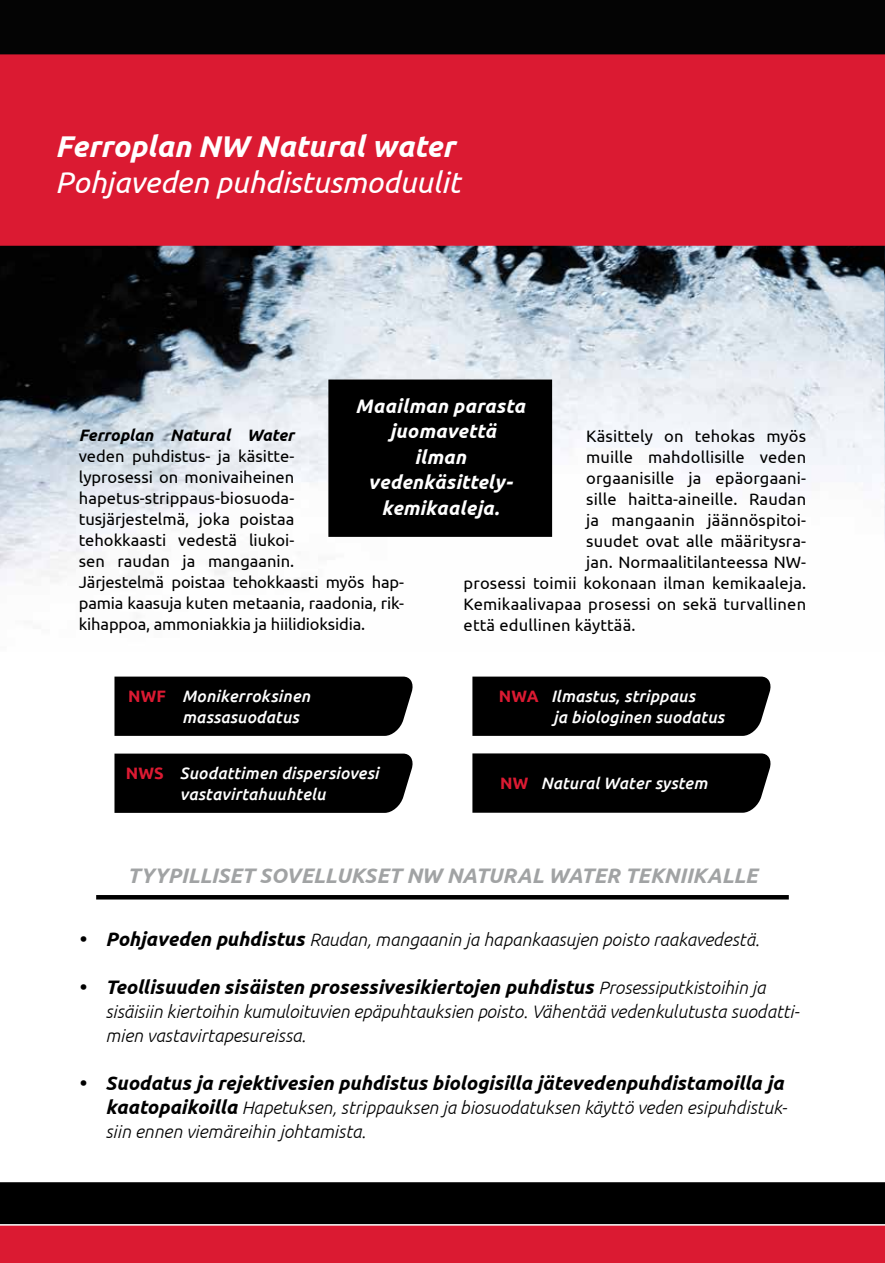
<style>
.page{position:relative;width:885px;height:1263px;background:#fff}
.page>*{position:absolute;margin:0;border:0;box-sizing:border-box;transform-origin:0 0}
.t1{font:italic 30px "Ubuntu";color:#fff}
.t2{font:italic 700 30px "Ubuntu";color:#fff}
.t3{font:italic 700 21px "Ubuntu";color:#a1a3a4}
.t4{font:italic 700 19.5px "Ubuntu";color:#000}
.t5{font:italic 700 19.5px/25.5px "Ubuntu";letter-spacing:.01em;color:#fff;text-align:center}
.t6{font:italic 300 18px/24px "Ubuntu";color:#000}
.t7{font:16.5px/21px "Ubuntu";color:#000}
.t8{font:italic 500 16.5px/21px "Ubuntu";letter-spacing:.01em;color:#fff}
.t9{font:italic 700 16.5px "Ubuntu";color:#000}
.s1{font-weight:700;font-style:normal;color:#db1a32}
.s2{font-weight:700;font-size:19.5px}
.s3{font-weight:300;font-size:18px}
</style>
<div class="page">
<img style="left:0;top:0;width:884px;height:584px">
<img style="left:884px;top:0;width:1px;height:536px">
<svg style="left:0;top:1182px;width:884px;height:81px;background:#6a111c"></svg>
<div style="left:0;top:54px;width:884px;height:192px;background:#db1a32"></div>
<div style="left:329px;top:380px;width:222px;height:156px;background:#000"></div>
<div style="left:328px;top:379px;width:224px;height:158px;border:2px solid #000"></div>
<hr style="left:96px;top:895px;width:692px;height:4px;background:#000">
<div style="left:472px;top:753px;width:298px;height:60px;background:#000"></div>
<div style="left:472px;top:677px;width:298px;height:59px;background:#000"></div>
<div style="left:114px;top:677px;width:299px;height:59px;background:#000"></div>
<div style="left:114px;top:754px;width:299px;height:59px;background:#000"></div>
<h1 class="t2" style="left:55px;top:128px;width:401px">Ferroplan NW Natural water</h1>
<h1 class="t1" style="left:55px;top:164px;width:406px">Pohjaveden puhdistusmoduulit</h1>
<p class="t5" style="left:355px;top:393px;width:171px">Maailman parasta juomavettä<br>ilman vedenkäsittely&shy;kemikaaleja.</p>
<p class="t9" style="left:79px;top:425px;width:217px">Ferroplan Natural Water</p>
<p class="t7" style="left:79px;top:445px;width:327px">veden puhdistus- ja käsitte-<br>lyprosessi on monivaiheinen hapetus-strippaus-biosuoda&shy;tusjärjestelmä, joka poistaa<br>tehokkaasti vedestä liukoi-<br>sen raudan ja mangaanin.<br>Järjestelmä poistaa tehokkaasti myös hap&shy;pamia kaasuja kuten metaania, raadonia, rik&shy;kihappoa, ammoniakkia ja hiilidioksidia.</p>
<p class="t7" style="left:586px;top:425px;width:221px">Käsittely on tehokas myös</p>
<p class="t7" style="left:586px;top:446px;width:221px">muille mahdollisille veden</p>
<p class="t7" style="left:586px;top:467px;width:221px">orgaanisille ja epäorgaani-</p>
<p class="t7" style="left:586px;top:488px;width:221px">sille haitta-aineille. Raudan</p>
<p class="t7" style="left:586px;top:509px;width:221px">ja mangaanin jäännöspitoi-</p>
<p class="t7" style="left:586px;top:530px;width:221px">suudet ovat alle määritysra-</p>
<p class="t7" style="left:586px;top:551px;width:221px">jan. Normaalitilanteessa NW-</p>
<p class="t7" style="left:463px;top:572px;width:344px">prosessi toimii kokonaan ilman kemikaaleja.</p>
<p class="t7" style="left:463px;top:593px;width:344px">Kemikaalivapaa prosessi on sekä turvallinen</p>
<p class="t7" style="left:463px;top:614px;width:173px">että edullinen käyttää.</p>
<p class="t8" style="left:182px;top:685px;width:129px;text-indent:-54px"><span class="s1">NWF</span> Monikerroksinen massasuodatus</p>
<p class="t8" style="left:126px;top:762px;width:254px;text-align:center"><span class="s1">NWS</span> Suodattimen dispersiovesi vastavirtahuuhtelu</p>
<p class="t8" style="left:553px;top:685px;width:173px;text-indent:-54px"><span class="s1">NWA</span> Ilmastus, strippaus<br>ja biologinen suodatus</p>
<p class="t8" style="left:500px;top:773px;width:209px"><span class="s1">NW</span> Natural Water system</p>
<p class="t3" style="left:127px;top:862px;width:631px">TYYPILLISET SOVELLUKSET NW NATURAL WATER TEKNIIKALLE</p>
<p class="t6" style="left:78px;top:927px;width:682px"><span class="s2">• Pohjaveden puhdistus</span> Raudan, mangaanin ja hapankaasujen poisto raakavedestä.</p>
<p class="t4" style="left:78px;top:975px;width:688px">• Teollisuuden sisäisten prosessivesikiertojen puhdistus <span class="s3">Prosessiputkistoihin ja</span></p>
<p class="t6" style="left:105px;top:999px;width:695px">sisäisiin kiertoihin kumuloituvien epäpuhtauksien poisto. Vähentää vedenkulutusta suodatti&shy;mien vastavirtapesureissa.</p>
<p class="t4" style="left:78px;top:1071px;width:706px">• Suodatus ja rejektivesien puhdistus biologisilla jätevedenpuhdistamoilla ja</p>
<p class="t6" style="left:105px;top:1095px;width:683px"><span class="s2">kaatopaikoilla</span> Hapetuksen, strippauksen ja biosuodatuksen käyttö veden esipuhdistuk&shy;siin ennen viemäreihin johtamista.</p>
</div>
